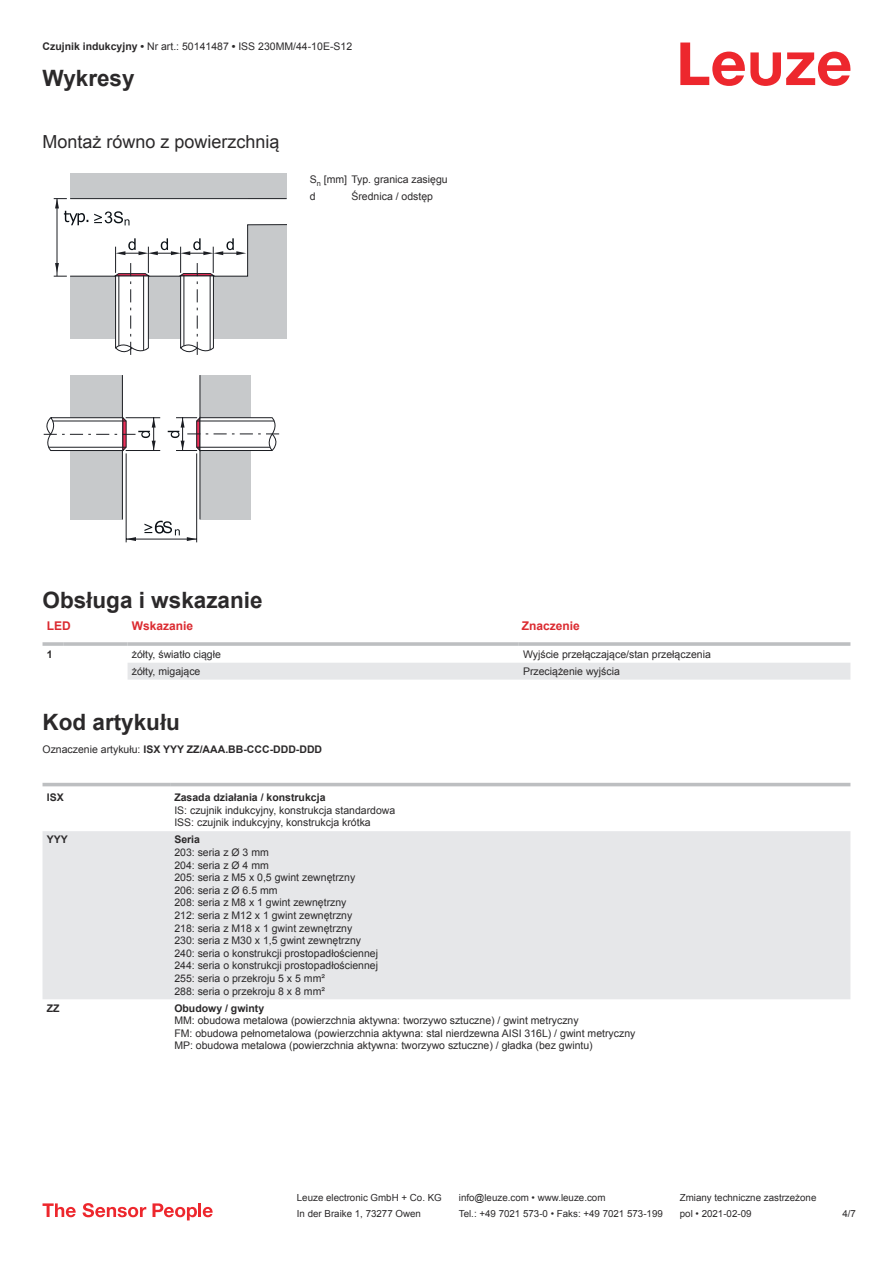
<style>
.page{position:relative;width:893px;height:1263px;background:#fff}
.page>*{position:absolute;margin:0;border:0;box-sizing:border-box;transform-origin:0 0}
.t1{font:700 22.5px "Arial";color:#2b292a}
.t2{font:18px "Arial";color:#2b292a}
.t3{font:700 12px "Arial";color:#db2a30}
.t4{font:10.5px/12.6px "Arial";color:#2b292a}
.t5{font:700 10.5px "Arial";color:#2b292a}
.t6{font:9.75px "Arial";color:#2b292a}
.s1{font-weight:700}
.s2{font-weight:400}
</style>
<div class="page">
<svg style="left:680px;top:43px;width:170px;height:43px"></svg>
<div style="left:128px;top:663px;width:722px;height:17px;background:#e6e7e9"></div>
<hr style="left:43px;top:642px;width:21px;height:4px;background:#c7c9cb">
<hr style="left:64px;top:642px;width:64px;height:4px;background:#c8cacc">
<hr style="left:128px;top:642px;width:391px;height:4px;background:#c7c9cb">
<hr style="left:519px;top:642px;width:331px;height:4px;background:#bdbfc1">
<div style="left:43px;top:782px;width:807px;height:5px;background:#ebecec"></div>
<div style="left:43px;top:831px;width:807px;height:168px;background:#e6e7e9"></div>
<hr style="left:43px;top:783px;width:127px;height:3px;background:#bdbfc1">
<hr style="left:170px;top:783px;width:680px;height:3px;background:#bdbfc1">
<svg style="left:43px;top:1203px;width:33px;height:14px"></svg>
<svg style="left:83px;top:1203px;width:63px;height:14px"></svg>
<svg style="left:153px;top:1203px;width:44px;height:17px"></svg>
<hr style="left:198px;top:1203px;width:3px;height:14px;background:#ed272d">
<svg style="left:203px;top:1207px;width:10px;height:10px"></svg>
<div style="left:70px;top:173px;width:216px;height:165px;background:#c7c9cb"></div>
<div style="left:200px;top:375px;width:50px;height:144px;background:#c7c9cb"></div>
<hr style="left:200px;top:375px;width:1px;height:144px;background:#1c1e23">
<div style="left:70px;top:375px;width:52px;height:144px;background:#c7c9cb"></div>
<hr style="left:122px;top:375px;width:1px;height:144px;background:#1c1e23">
<svg style="left:168px;top:417px;width:112px;height:35px"></svg>
<hr style="left:126px;top:453px;width:1px;height:89px;background:#1c1e23">
<hr style="left:196px;top:453px;width:1px;height:89px;background:#1c1e23">
<hr style="left:126px;top:539px;width:71px;height:1px;background:#1c1e23">
<svg style="left:187px;top:537px;width:10px;height:4px"></svg>
<svg style="left:126px;top:537px;width:10px;height:4px"></svg>
<hr style="left:126px;top:417px;width:34px;height:1px;background:#1c1e23">
<hr style="left:126px;top:450px;width:34px;height:1px;background:#1c1e23">
<svg style="left:43px;top:416px;width:113px;height:35px"></svg>
<svg style="left:144px;top:521px;width:36px;height:14px"></svg>
<svg style="left:54px;top:198px;width:233px;height:157px"></svg>
<p class="t4" style="left:43px;top:41px;width:311px"><span class="s1">Czujnik indukcyjny •</span> Nr art.: 50141487 <span class="s1">•</span> ISS 230MM/44-10E-S12</p>
<h1 class="t1" style="left:43px;top:70px;width:94px">Wykresy</h1>
<h2 class="t2" style="left:43px;top:129px;width:239px">Montaż równo z powierzchnią</h2>
<p class="t4" style="left:310px;top:172px;width:139px;line-height:17px">S<sub>n</sub> [mm] Typ. granica zasięgu d</p>
<p class="t4" style="left:351px;top:190px;width:83px">Średnica / odstęp</p>
<h1 class="t1" style="left:43px;top:584px;width:222px">Obsługa i wskazanie</h1>
<p class="t3" style="left:47px;top:621px;width:25px">LED</p>
<p class="t3" style="left:132px;top:621px;width:63px">Wskazanie</p>
<p class="t3" style="left:522px;top:621px;width:60px">Znaczenie</p>
<p class="t5" style="left:47px;top:647px;width:7px">1</p>
<p class="t4" style="left:132px;top:648px;width:91px">żółty, światło ciągłe</p>
<p class="t4" style="left:523px;top:648px;width:189px">Wyjście przełączające/stan przełączenia</p>
<p class="t4" style="left:132px;top:665px;width:70px">żółty, migające</p>
<p class="t4" style="left:523px;top:665px;width:98px">Przeciążenie wyjścia</p>
<h1 class="t1" style="left:43px;top:706px;width:139px">Kod artykułu</h1>
<p class="t5" style="left:43px;top:741px;width:281px"><span class="s2">Oznaczenie artykułu:</span> ISX YYY ZZ/AAA.BB-CCC-DDD-DDD</p>
<p class="t5" style="left:47px;top:794px;width:18px">ISX</p>
<p class="t5" style="left:174px;top:790px;width:153px">Zasada działania / konstrukcja</p>
<p class="t4" style="left:174px;top:804px;width:222px">IS: czujnik indukcyjny, konstrukcja standardowa<br>ISS: czujnik indukcyjny, konstrukcja krótka</p>
<p class="t5" style="left:47px;top:836px;width:23px">YYY</p>
<p class="t5" style="left:174px;top:836px;width:27px">Seria</p>
<p class="t4" style="left:174px;top:847px;width:205px">203: seria z Ø 3 mm<br>204: seria z Ø 4 mm<br>205: seria z M5 x 0,5 gwint zewnętrzny<br>206: seria z Ø 6.5 mm<br>208: seria z M8 x 1 gwint zewnętrzny<br>212: seria z M12 x 1 gwint zewnętrzny<br>218: seria z M18 x 1 gwint zewnętrzny<br>230: seria z M30 x 1,5 gwint zewnętrzny<br>240: seria o konstrukcji prostopadłościennej<br>244: seria o konstrukcji prostopadłościennej<br>255: seria o przekroju 5 x 5 mm²<br>288: seria o przekroju 8 x 8 mm²</p>
<p class="t5" style="left:47px;top:1004px;width:14px">ZZ</p>
<p class="t5" style="left:174px;top:1000px;width:91px">Obudowy / gwinty</p>
<p class="t4" style="left:174px;top:1014px;width:463px">MM: obudowa metalowa (powierzchnia aktywna: tworzywo sztuczne) / gwint metryczny<br>FM: obudowa pełnometalowa (powierzchnia aktywna: stal nierdzewna AISI 316L) / gwint metryczny<br>MP: obudowa metalowa (powierzchnia aktywna: tworzywo sztuczne) / gładka (bez gwintu)</p>
<p class="t6" style="left:297px;top:1191px;width:146px">Leuze electronic GmbH + Co. KG</p>
<p class="t6" style="left:459px;top:1191px;width:148px">info@leuze.com • www.leuze.com</p>
<p class="t6" style="left:680px;top:1191px;width:138px">Zmiany techniczne zastrzeżone</p>
<p class="t6" style="left:297px;top:1210px;width:126px">In der Braike 1, 73277 Owen</p>
<p class="t6" style="left:459px;top:1207px;width:205px">Tel.: +49 7021 573-0 • Faks: +49 7021 573-199</p>
<p class="t6" style="left:680px;top:1207px;width:73px">pol • 2021-02-09</p>
<p class="t6" style="left:842px;top:1210px;width:15px">4 /7</p>
</div>
